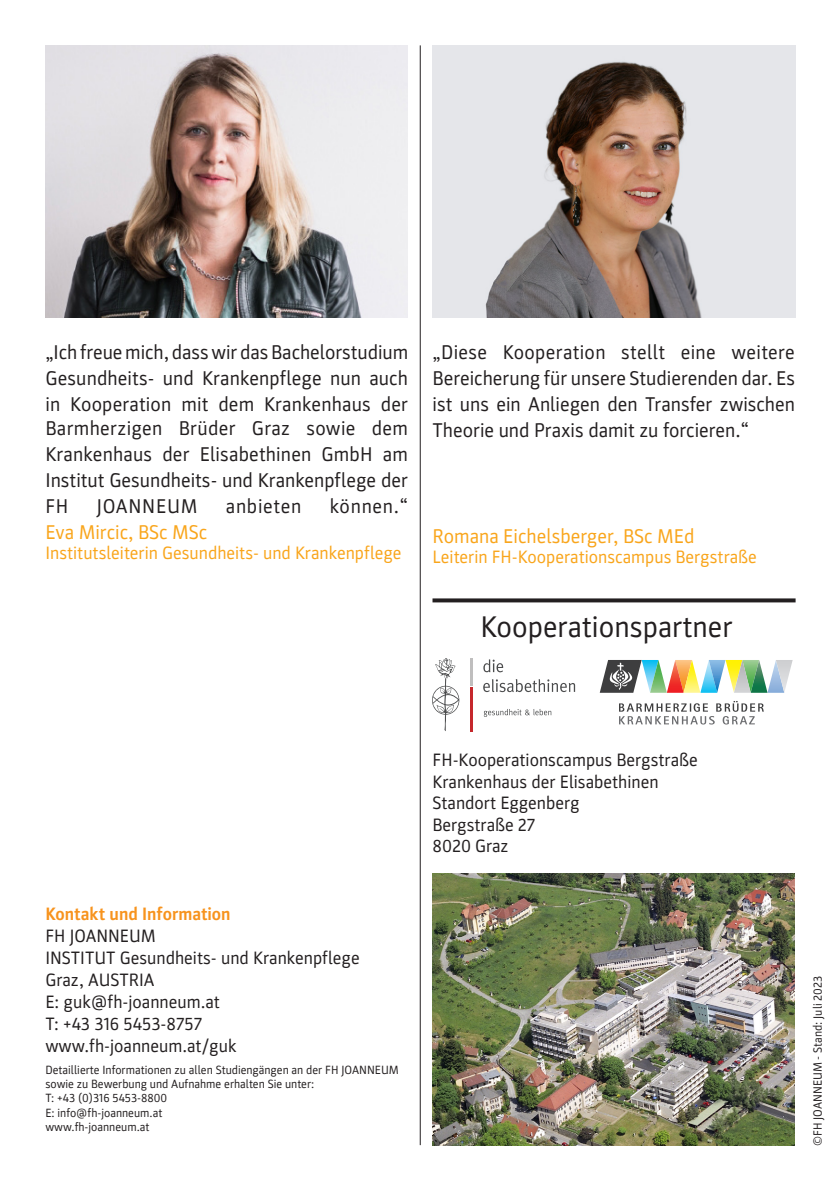
<style>
.page{position:relative;width:840px;height:1191px;background:#fff}
.page>*{position:absolute;margin:0;border:0;box-sizing:border-box;transform-origin:0 0}
.t1{font:30px "Parka";color:#231f20}
.titelheadline{font:20px/26px "Parka";color:#231f20;text-align:justify}
.titelheadline-2{font:20px "Parka";color:#f9a51b}
.titelheadline-3{font:20px "Parka";letter-spacing:.035em;color:#231f20}
.titelheadline-4{font:18px "Parka";color:#231f20}
.titelheadline-5{font:18px "Parka";color:#f9a51b}
.t2{font:700 18px "Parka";color:#f7931d}
.t3{font:12px "Parka";color:#231f20}
</style>
<div class="page">
<svg style="left:599px;top:660px;width:193px;height:33px"></svg>
<img style="left:742px;top:660px;width:8px;height:33px">
<svg style="left:619px;top:701px;width:144px;height:23px"></svg>
<svg style="left:483px;top:679px;width:91px;height:13px"></svg>
<svg style="left:483px;top:659px;width:20px;height:13px"></svg>
<svg style="left:483px;top:709px;width:68px;height:8px"></svg>
<hr style="left:470px;top:658px;width:2px;height:27px;background:#bfbebe">
<hr style="left:470px;top:687px;width:2px;height:44px;background:#c5282c">
<svg style="left:432px;top:658px;width:27px;height:73px"></svg>
<img style="left:45px;top:45px;width:363px;height:272px">
<hr style="left:419px;top:45px;width:1px;height:1100px;background:#231f20">
<img style="left:432px;top:873px;width:362px;height:272px">
<img style="left:432px;top:45px;width:362px;height:272px">
<svg style="left:432px;top:598px;width:363px;height:4px"></svg>
<p class="titelheadline" style="left:45px;top:339px;width:364px">„Ich freue mich, dass wir das Bachelorstudium Gesundheits- und Krankenpflege nun auch in Kooperation mit dem Krankenhaus der</p>
<p class="titelheadline" style="left:45px;top:415px;width:364px">Barmherzigen Brüder Graz sowie dem Krankenhaus der Elisabethinen GmbH am Institut Gesundheits- und Krankenpflege der FH</p>
<p class="titelheadline-3" style="left:97px;top:495px;width:102px">JOANNEUM</p>
<p class="titelheadline-3" style="left:226px;top:495px;width:77px">anbieten</p>
<p class="titelheadline" style="left:329px;top:493px;width:80px">können.“</p>
<p class="titelheadline-2" style="left:45px;top:521px;width:163px">Eva Mircic, BSc MSc</p>
<p class="titelheadline-5" style="left:45px;top:543px;width:357px">Institutsleiterin Gesundheits- und Krankenpflege</p>
<p class="titelheadline" style="left:432px;top:339px;width:364px">„Diese Kooperation stellt eine weitere Bereicherung für unsere Studierenden dar. Es ist uns ein Anliegen den Transfer zwischen Theorie und Praxis damit zu forcieren.“</p>
<p class="titelheadline-2" style="left:432px;top:525px;width:263px">Romana Eichelsberger, BSc MEd</p>
<p class="titelheadline-5" style="left:432px;top:547px;width:326px">Leiterin FH-Kooperationscampus Bergstraße</p>
<p class="t1" style="left:480px;top:610px;width:254px">Kooperationspartner</p>
<p class="t2" style="left:45px;top:903px;width:186px">Kontakt und Information</p>
<p class="titelheadline-4" style="left:45px;top:925px;width:112px">FH JOANNEUM</p>
<p class="titelheadline-4" style="left:45px;top:947px;width:315px">INSTITUT Gesundheits- und Krankenpflege</p>
<p class="titelheadline-4" style="left:45px;top:969px;width:111px">Graz, AUSTRIA</p>
<p class="titelheadline-4" style="left:45px;top:991px;width:176px">E: guk@fh-joanneum.at</p>
<p class="titelheadline-4" style="left:45px;top:1013px;width:158px">T: +43 316 5453-8757</p>
<p class="titelheadline-4" style="left:45px;top:1035px;width:193px">www.fh-joanneum.at/guk</p>
<p class="t3" style="left:45px;top:1062px;width:355px">Detaillierte Informationen zu allen Studiengängen an der FH JOANNEUM</p>
<p class="t3" style="left:45px;top:1077px;width:270px">sowie zu Bewerbung und Aufnahme erhalten Sie unter:</p>
<p class="t3" style="left:45px;top:1091px;width:123px">T: +43 (0)316 5453-8800</p>
<p class="t3" style="left:45px;top:1106px;width:118px">E: info@fh-joanneum.at</p>
<p class="t3" style="left:45px;top:1120px;width:106px">www.fh-joanneum.at</p>
<p class="titelheadline-4" style="left:432px;top:750px;width:267px">FH-Kooperationscampus Bergstraße</p>
<p class="titelheadline-4" style="left:432px;top:771px;width:227px">Krankenhaus der Elisabethinen</p>
<p class="titelheadline-4" style="left:432px;top:793px;width:148px">Standort Eggenberg</p>
<p class="titelheadline-4" style="left:432px;top:814px;width:104px">Bergstraße 27</p>
<p class="titelheadline-4" style="left:432px;top:836px;width:78px">8020 Graz</p>
<p class="t3" style="left:810px;top:1146px;width:171px;rotate:-90deg">©FH JOANNEUM - Stand: Juli 2023</p>
</div>
